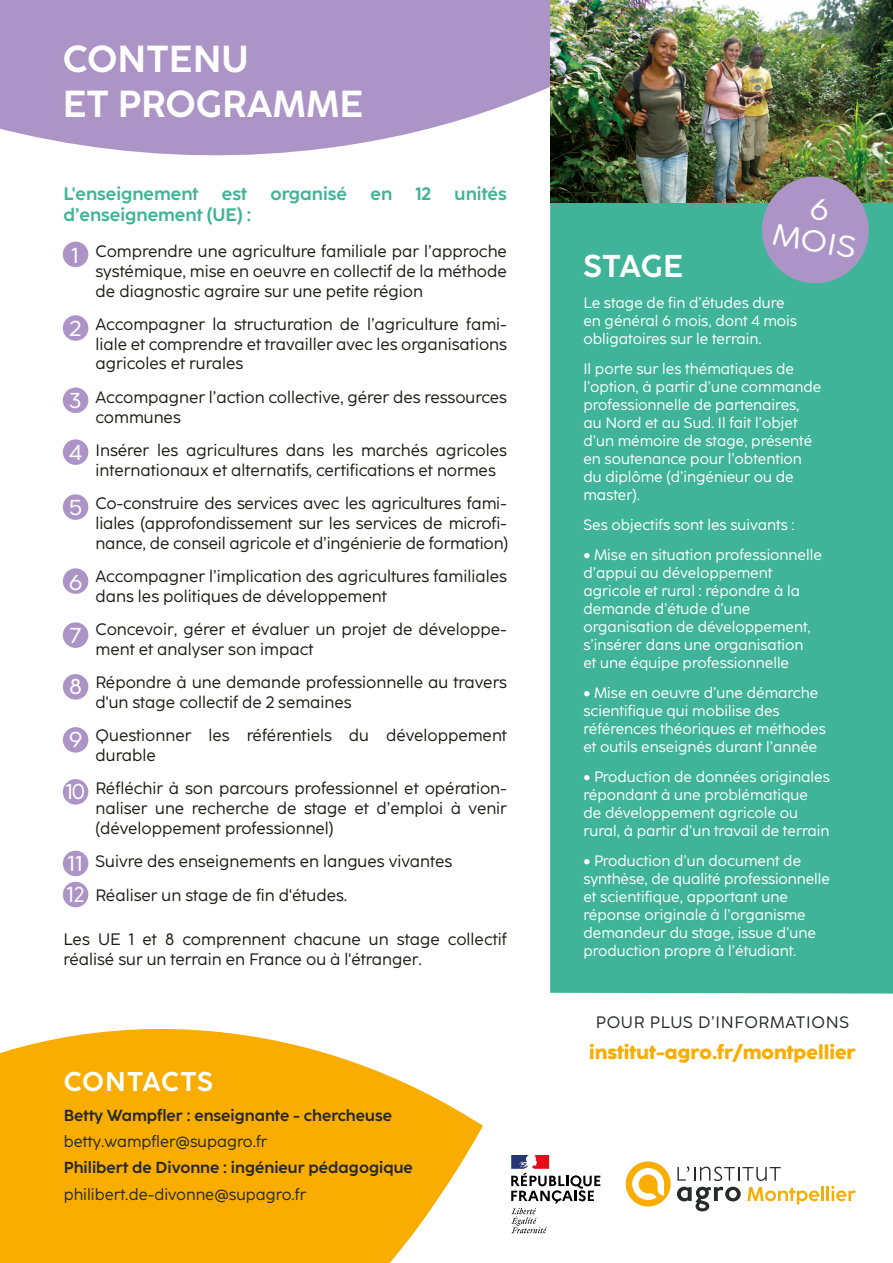
<style>
.page{position:relative;width:893px;height:1263px;background:#fff}
.page>*{position:absolute;margin:0;border:0;box-sizing:border-box;transform-origin:0 0}
.t1{font:700 37.5px/45px "Coco Sharp";color:#fff}
.t2{font:700 31.5px "Coco Sharp";letter-spacing:-.005em;color:#fff}
.t3{font:30px/31.7px "Coco Sharp";color:#fff;text-align:center;scale:1.07 1}
.t4{font:700 27px "Coco Sharp";letter-spacing:.025em;color:#fff}
.t5{font:21.45px/31.2px "Coco Sharp";color:#fff;scale:1.07 1}
.t6{font:800 19.5px "Coco Sharp";color:#f8ad00}
.t7{font:700 18px "Coco Sharp";color:#40b498}
.t8{font:16.5px/19.8px "Coco Sharp";color:#1d1d1b}
.t9{font:16.5px "Coco Sharp";letter-spacing:.04em;color:#282929}
.t10{font:700 15.9px "Coco Sharp";color:#282929}
.t11{font:15.9px "Coco Sharp";color:#282929}
.t12{font:15px/18px "Coco Sharp";color:#fff}
</style>
<div class="page">
<div style="left:63px;top:242px;width:25px;height:25px;background:#ac94c6;border-radius:50%"></div>
<div style="left:63px;top:315px;width:25px;height:26px;background:#ac94c6;border-radius:50%"></div>
<div style="left:63px;top:387px;width:25px;height:26px;background:#ac94c6;border-radius:50%"></div>
<div style="left:63px;top:439px;width:25px;height:26px;background:#ac94c6;border-radius:50%"></div>
<div style="left:63px;top:494px;width:25px;height:26px;background:#ac94c6;border-radius:50%"></div>
<div style="left:63px;top:568px;width:25px;height:26px;background:#ac94c6;border-radius:50%"></div>
<div style="left:63px;top:622px;width:25px;height:26px;background:#ac94c6;border-radius:50%"></div>
<div style="left:63px;top:674px;width:25px;height:26px;background:#ac94c6;border-radius:50%"></div>
<div style="left:63px;top:727px;width:25px;height:26px;background:#ac94c6;border-radius:50%"></div>
<div style="left:63px;top:779px;width:25px;height:26px;background:#ac94c6;border-radius:50%"></div>
<div style="left:63px;top:851px;width:25px;height:25px;background:#ac94c6;border-radius:50%"></div>
<div style="left:63px;top:882px;width:25px;height:25px;background:#ac94c6;border-radius:50%"></div>
<div style="left:550px;top:202px;width:343px;height:792px;background:#40b498"></div>
<img style="left:550px;top:0;width:343px;height:202px">
<svg style="left:758px;top:172px;width:115px;height:116px;background:#8c95a9"></svg>
<img style="left:0;top:0;width:769px;height:155px">
<svg style="left:0;top:1029px;width:483px;height:234px;background:#f9b926"></svg>
<svg style="left:677px;top:1187px;width:64px;height:24px"></svg>
<svg style="left:677px;top:1166px;width:104px;height:15px"></svg>
<svg style="left:626px;top:1161px;width:45px;height:45px"></svg>
<svg style="left:747px;top:1187px;width:72px;height:17px"></svg>
<hr style="left:821px;top:1186px;width:3px;height:15px;background:#f8ad00">
<hr style="left:826px;top:1186px;width:3px;height:15px;background:#f8ad00">
<svg style="left:831px;top:1186px;width:25px;height:15px"></svg>
<svg style="left:511px;top:1155px;width:89px;height:78px"></svg>
<h1 class="t1" style="left:63px;top:37px;width:302px">CONTENU<br>ET PROGRAMME</h1>
<p class="t7" style="left:63px;top:183px;width:137px">L'enseignement</p>
<p class="t7" style="left:222px;top:183px;width:27px">est</p>
<p class="t7" style="left:271px;top:183px;width:78px">organisé</p>
<p class="t7" style="left:371px;top:183px;width:23px">en</p>
<p class="t7" style="left:416px;top:183px;width:17px">12</p>
<p class="t7" style="left:455px;top:183px;width:54px">unités</p>
<p class="t7" style="left:63px;top:205px;width:189px">d’enseignement (UE) :</p>
<h3 class="t5" style="left:72px;top:240px;width:8px">1</h3>
<h3 class="t5" style="left:70px;top:313px;width:12px">2</h3>
<h3 class="t5" style="left:70px;top:385px;width:13px">3</h3>
<h3 class="t5" style="left:69px;top:437px;width:14px">4</h3>
<h3 class="t5" style="left:69px;top:492px;width:14px">5</h3>
<h3 class="t5" style="left:69px;top:566px;width:14px">6</h3>
<h3 class="t5" style="left:70px;top:620px;width:12px">7</h3>
<h3 class="t5" style="left:69px;top:671px;width:14px">8</h3>
<h3 class="t5" style="left:69px;top:724px;width:14px">9</h3>
<h3 class="t5" style="left:66px;top:776px;width:19px">10</h3>
<h3 class="t5" style="left:67px;top:848px;width:18px">11<br>12</h3>
<p class="t8" style="left:96px;top:241px;width:413px;text-align:justify">Comprendre une agriculture familiale par l’approche systémique, mise en oeuvre en collectif de la méthode de diagnostic agraire sur une petite région</p>
<p class="t8" style="left:96px;top:314px;width:413px;text-align:justify">Accompagner la structuration de l’agriculture fami&shy;liale et comprendre et travailler avec les organisations agricoles et rurales</p>
<p class="t8" style="left:96px;top:387px;width:413px">Accompagner l’action collective, gérer des ressources communes</p>
<p class="t8" style="left:96px;top:440px;width:413px">Insérer les agricultures dans les marchés agricoles internationaux et alternatifs, certifications et normes</p>
<p class="t8" style="left:96px;top:493px;width:414px;text-align:justify">Co-construire des services avec les agricultures fami&shy;liales (approfondissement sur les services de microfi&shy;nance, de conseil agricole et d’ingénierie de formation)</p>
<p class="t8" style="left:96px;top:566px;width:413px">Accompagner l’implication des agricultures familiales dans les politiques de développement</p>
<p class="t8" style="left:96px;top:619px;width:413px">Concevoir, gérer et évaluer un projet de développe&shy;ment et analyser son impact</p>
<p class="t8" style="left:96px;top:672px;width:413px">Répondre à une demande professionnelle au travers d'un stage collectif de 2 semaines</p>
<p class="t8" style="left:96px;top:726px;width:413px">Questionner les référentiels du développement durable</p>
<p class="t8" style="left:96px;top:779px;width:413px;text-align:justify">Réfléchir à son parcours professionnel et opération&shy;naliser une recherche de stage et d’emploi à venir (développement professionnel)</p>
<p class="t8" style="left:96px;top:845px;width:358px;line-height:33.3px">Suivre des enseignements en langues vivantes<br>Réaliser un stage de fin d'études.</p>
<p class="t8" style="left:63px;top:929px;width:445px">Les UE 1 et 8 comprennent chacune un stage collectif réalisé sur un terrain en France ou à l'étranger.</p>
<h3 class="t4" style="left:64px;top:1065px;width:151px">CONTACTS</h3>
<p class="t10" style="left:64px;top:1106px;width:330px">Betty Wampfler : enseignante - chercheuse</p>
<p class="t11" style="left:64px;top:1132px;width:205px">betty.wampfler@supagro.fr</p>
<p class="t10" style="left:64px;top:1158px;width:351px">Philibert de Divonne : ingénieur pédagogique</p>
<p class="t11" style="left:64px;top:1185px;width:244px">philibert.de-divonne@supagro.fr</p>
<h2 class="t2" style="left:583px;top:248px;width:101px">STAGE</h2>
<h3 class="t3" style="left:781px;top:187px;width:80px;rotate:10deg">6<br>MOIS</h3>
<p class="t12" style="left:583px;top:293px;width:215px">Le stage de fin d’études dure en général 6 mois, dont 4 mois obligatoires sur le terrain.</p>
<p class="t12" style="left:583px;top:359px;width:240px">Il porte sur les thématiques de l’option, à partir d’une commande professionnelle de partenaires, au Nord et au Sud. Il fait l’objet d’un mémoire de stage, présenté en soutenance pour l’obtention du diplôme (d’ingénieur ou de master).</p>
<p class="t12" style="left:583px;top:515px;width:213px">Ses objectifs sont les suivants :</p>
<p class="t12" style="left:583px;top:545px;width:240px">• Mise en situation professionnelle d’appui au développement agricole et rural : répondre à la demande d’étude d’une organisation de développement, s’insérer dans une organisation<br>et une équipe professionnelle</p>
<p class="t12" style="left:583px;top:683px;width:244px">• Mise en oeuvre d’une démarche scientifique qui mobilise des références théoriques et méthodes et outils enseignés durant l’année</p>
<p class="t12" style="left:583px;top:767px;width:248px">• Production de données originales répondant à une problématique<br>de développement agricole ou rural, à partir d’un travail de terrain</p>
<p class="t12" style="left:583px;top:851px;width:248px">• Production d’un document de synthèse, de qualité professionnelle et scientifique, apportant une réponse originale à l’organisme demandeur du stage, issue d’une production propre à l’étudiant.</p>
<p class="t9" style="left:596px;top:1013px;width:255px">POUR PLUS D’INFORMATIONS</p>
<p class="t6" style="left:589px;top:1041px;width:268px">institut-agro.fr/montpellier</p>
</div>
